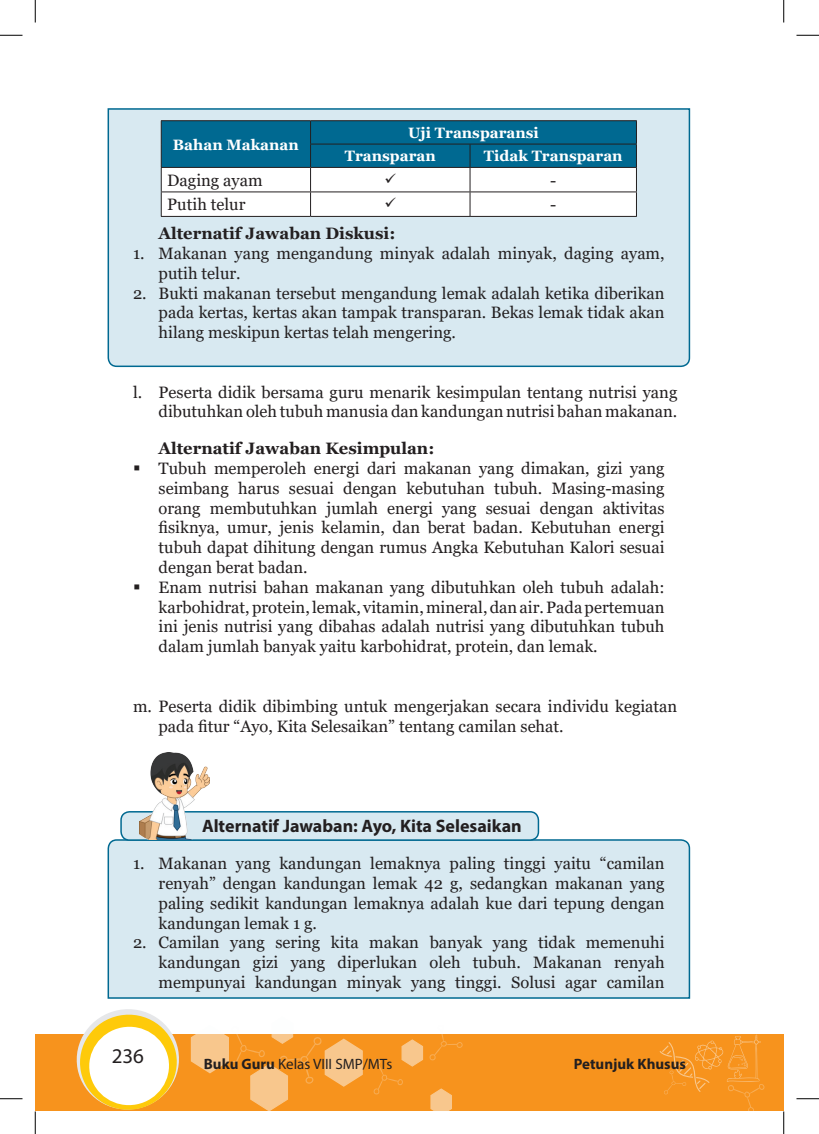
<style>
.page{position:relative;width:819px;height:1134px;background:#fff}
.page>*{position:absolute;margin:0;border:0;box-sizing:border-box;transform-origin:0 0}
.t1{font:21px "Myriad Pro";color:#231f20}
.t2{font:700 18px "Myriad Pro";color:#231f20}
.t3{font:16.5px/19.8px "Georgia";color:#231f20}
.t4{font:700 16.5px "Georgia";color:#231f20}
.t5{font:700 15px/23.4px "Georgia";color:#fff}
.t6{font:15px "Myriad Pro";color:#231f20}
.t7{font:700 15px "Myriad Pro";color:#231f20}
.s1{font-weight:700}
</style>
<div class="page">
<div style="left:35px;top:1033px;width:749px;height:77px;background:#f7931d"></div>
<svg style="left:190px;top:1033px;width:174px;height:78px"></svg>
<svg style="left:373px;top:1033px;width:90px;height:78px"></svg>
<svg style="left:660px;top:1034px;width:105px;height:77px"></svg>
<svg style="left:72px;top:1009px;width:111px;height:102px"></svg>
<div style="left:107px;top:838px;width:584px;height:161px;background:#d8e9f1"></div>
<div style="left:107px;top:108px;width:584px;height:260px;background:#d8e9f1"></div>
<hr style="left:161px;top:120px;width:150px;height:1px;background:#231f20">
<hr style="left:311px;top:120px;width:159px;height:1px;background:#231f20">
<hr style="left:470px;top:120px;width:167px;height:1px;background:#231f20">
<hr style="left:161px;top:216px;width:150px;height:1px;background:#231f20">
<hr style="left:311px;top:216px;width:159px;height:1px;background:#231f20">
<hr style="left:470px;top:216px;width:167px;height:1px;background:#231f20">
<div style="left:121px;top:811px;width:417px;height:29px;background:#d8e9f1;border-radius:9px"></div>
<div style="left:120px;top:811px;width:419px;height:29px;border:2px solid #006991;border-radius:9px"></div>
<img style="left:139px;top:752px;width:71px;height:88px">
<svg style="left:0;top:35px;width:22px;height:1px"></svg>
<svg style="left:796px;top:35px;width:23px;height:1px"></svg>
<svg style="left:0;top:1098px;width:22px;height:1px"></svg>
<svg style="left:796px;top:1098px;width:23px;height:1px"></svg>
<svg style="left:35px;top:0;width:1px;height:22px"></svg>
<svg style="left:35px;top:1111px;width:1px;height:23px"></svg>
<svg style="left:783px;top:0;width:1px;height:22px"></svg>
<svg style="left:783px;top:1111px;width:1px;height:23px"></svg>
<svg style="left:161px;top:121px;width:476px;height:95px"></svg>
<p class="t5" style="left:173px;top:133px;width:127px">Bahan Makanan</p>
<p class="t5" style="left:345px;top:121px;width:196px;text-indent:63px">Uji Transparansi<br>Transparan</p>
<p class="t5" style="left:484px;top:145px;width:140px">Tidak Transparan</p>
<p class="t3" style="left:167px;top:171px;width:97px">Daging ayam</p>
<p class="t3" style="left:550px;top:171px;width:8px">-</p>
<p class="t3" style="left:167px;top:195px;width:80px">Putih telur</p>
<p class="t3" style="left:550px;top:195px;width:8px">-</p>
<p class="t4" style="left:159px;top:223px;width:238px">Alternatif Jawaban Diskusi:</p>
<p class="t3" style="left:159px;top:244px;width:507px;text-indent:-26px">1. Makanan yang mengandung minyak adalah minyak, daging ayam, putih telur.</p>
<p class="t3" style="left:159px;top:283px;width:508px;text-align:justify;text-indent:-26px">2. Bukti makanan tersebut mengandung lemak adalah ketika diberikan pada kertas, kertas akan tampak transparan. Bekas lemak tidak akan hilang meskipun kertas telah mengering.</p>
<p class="t3" style="left:133px;top:382px;width:546px;text-align:right">l. Peserta didik bersama guru menarik kesimpulan tentang nutrisi yang dibutuhkan oleh tubuh manusia dan kandungan nutrisi bahan makanan.</p>
<p class="t4" style="left:159px;top:438px;width:277px">Alternatif Jawaban Kesimpulan:</p>
<p class="t3" style="left:159px;top:459px;width:508px">Tubuh memperoleh energi dari makanan yang dimakan, gizi yang seimbang harus sesuai dengan kebutuhan tubuh. Masing-masing orang membutuhkan jumlah energi yang sesuai dengan aktivitas fisiknya, umur, jenis kelamin, dan berat badan. Kebutuhan energi tubuh dapat dihitung dengan rumus Angka Kebutuhan Kalori sesuai dengan berat badan.<br>Enam nutrisi bahan makanan yang dibutuhkan oleh tubuh adalah: karbohidrat, protein, lemak, vitamin, mineral, dan air. Pada pertemuan ini jenis nutrisi yang dibahas adalah nutrisi yang dibutuhkan tubuh dalam jumlah banyak yaitu karbohidrat, protein, dan lemak.</p>
<p class="t3" style="left:159px;top:696px;width:520px;text-indent:-26px">m. Peserta didik dibimbing untuk mengerjakan secara individu kegiatan pada fitur “Ayo, Kita Selesaikan” tentang camilan sehat.</p>
<p class="t2" style="left:202px;top:814px;width:321px">Alternatif Jawaban: Ayo, Kita Selesaikan</p>
<p class="t3" style="left:159px;top:854px;width:507px;text-align:justify;text-indent:-26px">1. Makanan yang kandungan lemaknya paling tinggi yaitu “camilan renyah” dengan kandungan lemak 42 g, sedangkan makanan yang paling sedikit kandungan lemaknya adalah kue dari tepung dengan kandungan lemak 1 g.</p>
<p class="t3" style="left:159px;top:933px;width:507px;text-align:justify;text-indent:-26px">2. Camilan yang sering kita makan banyak yang tidak memenuhi kandungan gizi yang diperlukan oleh tubuh. Makanan renyah mempunyai kandungan minyak yang tinggi. Solusi agar camilan</p>
<p class="t1" style="left:112px;top:1043px;width:34px">236</p>
<p class="t6" style="left:204px;top:1055px;width:190px"><span class="s1">Buku Guru</span> Kelas VIII SMP/MTs</p>
<p class="t7" style="left:574px;top:1054px;width:114px">Petunjuk Khusus</p>
</div>
